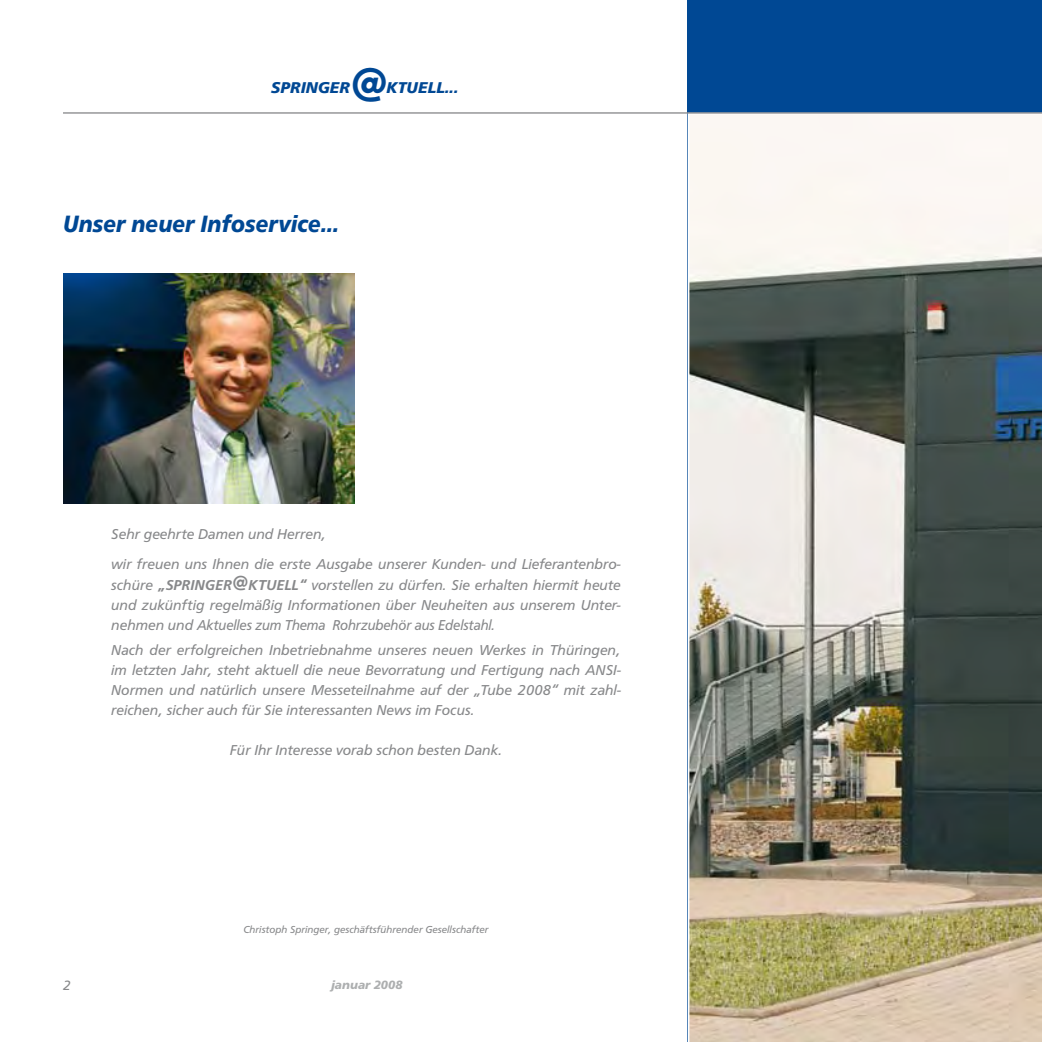
<style>
.page{position:relative;width:1042px;height:1042px;background:#fff}
.page>*{position:absolute;margin:0;border:0;box-sizing:border-box;transform-origin:0 0}
.t1{font:italic 700 48.65px "Frutus T";color:#004894}
.t2{font:italic 700 24.5px "Frutus T";color:#004894;scale:.9 1}
.t3{font:italic 700 16.28px "Frutus T";color:#004894}
.t4{font:italic 14.88px/20.1px "Frutus T";color:#87888a;text-align:justify}
.t5{font:italic 14px "Frutus T";color:#87888a}
.t6{font:italic 700 12.42px "Frutus T";color:#adafb0}
.t7{font:italic 10.5px "Frutus T";color:#87888a}
.s1{font-weight:500}
.s2{font-weight:500;font-size:21px}
</style>
<div class="page">
<div style="left:687px;top:0;width:355px;height:1042px;background:#004894"></div>
<img style="left:687px;top:114px;width:355px;height:928px">
<img style="left:63px;top:273px;width:291px;height:230px">
<hr style="left:63px;top:112px;width:979px;height:2px;background:#87888a">
<h1 class="t1" style="left:350px;top:55px;width:38px">@</h1>
<p class="t3" style="left:271px;top:78px;width:80px">SPRINGER</p>
<p class="t3" style="left:386px;top:78px;width:73px">KTUELL...</p>
<h2 class="t2" style="left:63px;top:209px;width:308px">Unser neuer Infoservice...</h2>
<p class="t4" style="left:111px;top:519px;width:511px;line-height:30.1px">Sehr geehrte Damen und Herren,<br>wir freuen uns Ihnen die erste Ausgabe unserer Kunden- und Lieferantenbro-</p>
<p class="t4" style="left:111px;top:574px;width:511px">schüre <span class="s1">„SPRINGER</span><span class="s2">@</span><span class="s1">KTUELL“</span> vorstellen zu dürfen. Sie erhalten hiermit heute und zukünftig regelmäßig Informationen über Neuheiten aus unserem Unter&shy;nehmen und Aktuelles zum Thema Rohrzubehör aus Edelstahl.</p>
<p class="t4" style="left:111px;top:640px;width:511px">Nach der erfolgreichen Inbetriebnahme unseres neuen Werkes in Thüringen, im letzten Jahr, steht aktuell die neue Bevorratung und Fertigung nach ANSI-Normen und natürlich unsere Messeteilnahme auf der „Tube 2008“ mit zahl&shy;reichen, sicher auch für Sie interessanten News im Focus.</p>
<p class="t4" style="left:230px;top:740px;width:274px">Für Ihr Interesse vorab schon besten Dank.</p>
<p class="t7" style="left:243px;top:923px;width:247px">Christoph Springer, geschäftsführender Gesellschafter</p>
<p class="t5" style="left:63px;top:977px;width:9px">2</p>
<p class="t6" style="left:331px;top:977px;width:73px">januar 2008</p>
</div>
